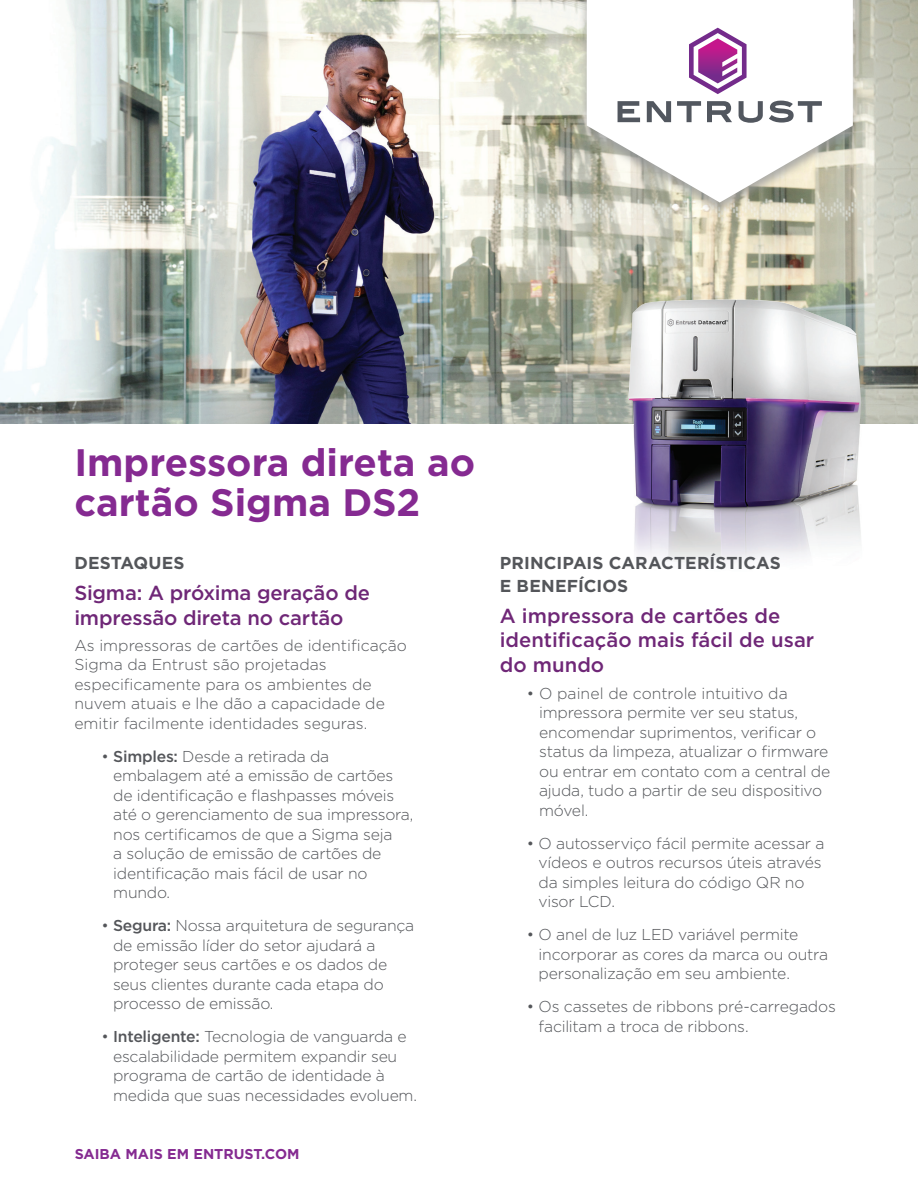
<style>
.page{position:relative;width:918px;height:1188px;background:#fff}
.page>*{position:absolute;margin:0;border:0;box-sizing:border-box;transform-origin:0 0}
.t1{font:700 38.25px/39.8px "Gotham";color:#852a91}
.t2{font:500 20.25px/24.3px "Gotham";letter-spacing:-.005em;color:#6f2777}
.t3{font:700 17.25px/23.2px "Gotham";letter-spacing:.005em;color:#54565a}
.t4{font:300 15.75px/19.5px "Gotham";letter-spacing:-.015em;color:#54565a}
.t5{font:700 14.25px "Gotham";color:#852a91}
.s1{font-weight:500}
</style>
<div class="page">
<img style="left:0;top:0;width:918px;height:423px">
<img style="left:634px;top:445px;width:227px;height:118px">
<img style="left:628px;top:299px;width:233px;height:146px">
<div style="left:579px;top:0;width:282px;height:217px;background:#96989a;opacity:.75"></div>
<svg style="left:587px;top:0;width:266px;height:202px"></svg>
<svg style="left:618px;top:101px;width:22px;height:21px"></svg>
<svg style="left:647px;top:101px;width:24px;height:21px"></svg>
<svg style="left:677px;top:101px;width:24px;height:21px"></svg>
<svg style="left:707px;top:101px;width:25px;height:21px"></svg>
<svg style="left:739px;top:101px;width:24px;height:22px"></svg>
<svg style="left:769px;top:100px;width:53px;height:23px"></svg>
<svg style="left:689px;top:28px;width:58px;height:66px"></svg>
<h1 class="t1" style="left:74px;top:442px;width:402px">Impressora direta ao cartão Sigma DS2</h1>
<p class="t3" style="left:74px;top:551px;width:112px">DESTAQUES</p>
<p class="t2" style="left:74px;top:580px;width:297px;line-height:24.8px">Sigma: A próxima geração de impressão direta no cartão</p>
<p class="t4" style="left:74px;top:635px;width:334px">As impressoras de cartões de identificação Sigma da Entrust são projetadas especificamente para os ambientes de nuvem atuais e lhe dão a capacidade de emitir facilmente identidades seguras.</p>
<p class="t4" style="left:113px;top:746px;width:302px;text-indent:-12px">• <span class="s1">Simples:</span> Desde a retirada da embalagem até a emissão de cartões de identificação e flashpasses móveis até o gerenciamento de sua impressora, nos certificamos de que a Sigma seja<br>a solução de emissão de cartões de identificação mais fácil de usar no mundo.</p>
<p class="t4" style="left:113px;top:916px;width:303px;text-indent:-12px">• <span class="s1">Segura:</span> Nossa arquitetura de segurança de emissão líder do setor ajudará a proteger seus cartões e os dados de seus clientes durante cada etapa do processo de emissão.</p>
<p class="t4" style="left:113px;top:1027px;width:305px;text-indent:-12px">• <span class="s1">Inteligente:</span> Tecnologia de vanguarda e escalabilidade permitem expandir seu programa de cartão de identidade à medida que suas necessidades evoluem.</p>
<p class="t5" style="left:75px;top:1144px;width:226px">SAIBA MAIS EM ENTRUST.COM</p>
<p class="t3" style="left:500px;top:551px;width:283px">PRINCIPAIS CARACTERÍSTICAS<br>E BENEFÍCIOS</p>
<p class="t2" style="left:500px;top:604px;width:316px">A impressora de cartões de identificação mais fácil de usar do mundo</p>
<p class="t4" style="left:539px;top:683px;width:293px;text-indent:-12px">• O painel de controle intuitivo da impressora permite ver seu status, encomendar suprimentos, verificar o status da limpeza, atualizar o firmware ou entrar em contato com a central de ajuda, tudo a partir de seu dispositivo móvel.</p>
<p class="t4" style="left:539px;top:833px;width:287px;text-indent:-12px">• O autosserviço fácil permite acessar a vídeos e outros recursos úteis através da simples leitura do código QR no visor LCD.</p>
<p class="t4" style="left:539px;top:924px;width:291px;text-indent:-12px">• O anel de luz LED variável permite incorporar as cores da marca ou outra personalização em seu ambiente.</p>
<p class="t4" style="left:539px;top:996px;width:299px;text-indent:-12px">• Os cassetes de ribbons pré-carregados facilitam a troca de ribbons.</p>
</div>
